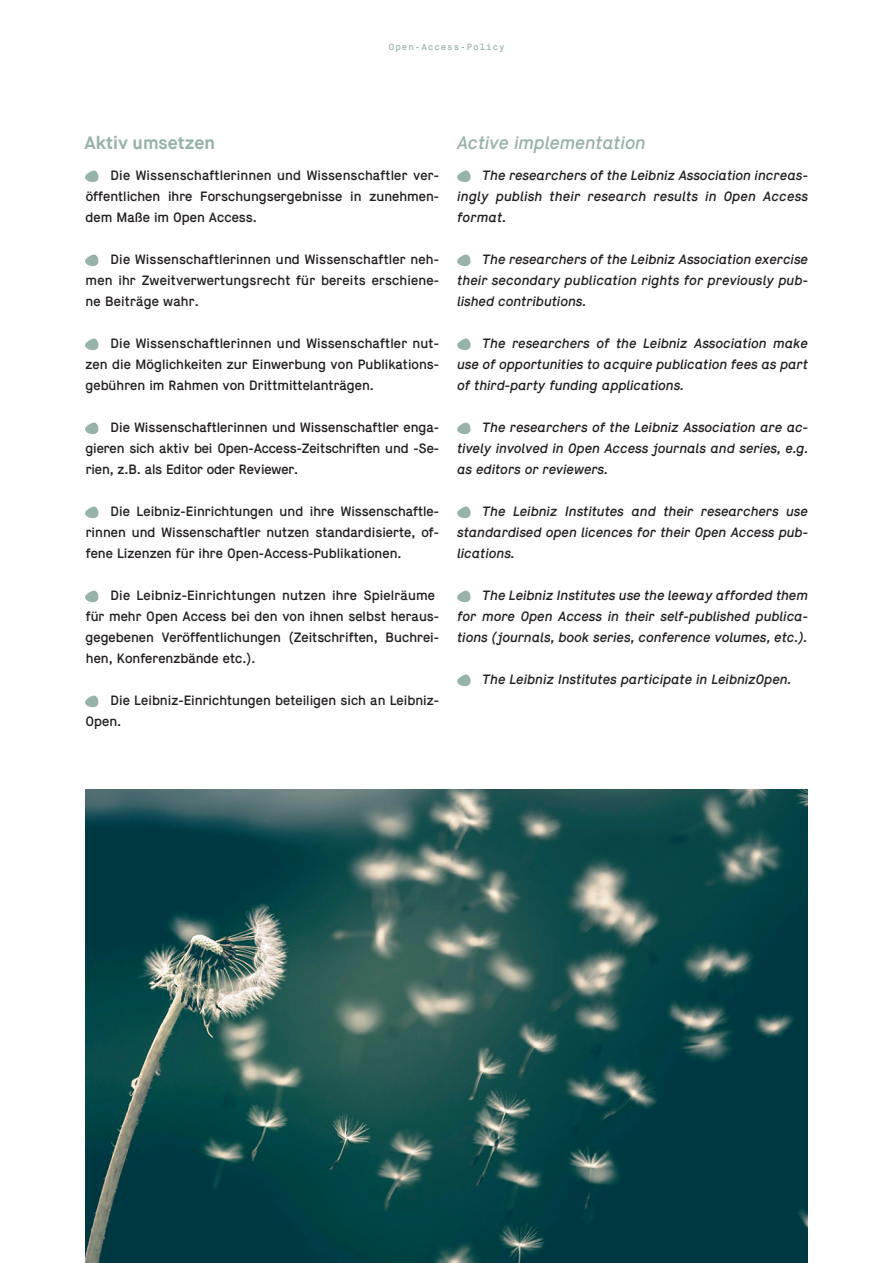
<style>
.page{position:relative;width:893px;height:1263px;background:#fff}
.page>*{position:absolute;margin:0;border:0;box-sizing:border-box;transform-origin:0 0}
.t1{font:italic 18px "Maison";color:#97b2a8}
.t2{font:700 18px "Maison Neue";color:#97b2a8}
.t3{font:13.5px/21px "Maison";color:#231f20;text-align:justify}
.t4{font:italic 13.5px/21px "Maison";color:#231f20;text-align:justify}
.t5{font:9px "Maison Mono";letter-spacing:.1em;color:#97b2a8}
</style>
<div class="page">
<img style="left:85px;top:789px;width:723px;height:474px">
<svg style="left:85px;top:170px;width:14px;height:13px"></svg>
<svg style="left:85px;top:254px;width:14px;height:13px"></svg>
<svg style="left:85px;top:338px;width:14px;height:13px"></svg>
<svg style="left:85px;top:422px;width:14px;height:13px"></svg>
<svg style="left:85px;top:506px;width:14px;height:13px"></svg>
<svg style="left:85px;top:590px;width:14px;height:13px"></svg>
<svg style="left:85px;top:695px;width:14px;height:13px"></svg>
<svg style="left:457px;top:170px;width:14px;height:13px"></svg>
<svg style="left:457px;top:254px;width:14px;height:13px"></svg>
<svg style="left:457px;top:338px;width:14px;height:13px"></svg>
<svg style="left:457px;top:422px;width:14px;height:13px"></svg>
<svg style="left:457px;top:506px;width:14px;height:13px"></svg>
<svg style="left:457px;top:590px;width:14px;height:13px"></svg>
<svg style="left:457px;top:674px;width:14px;height:13px"></svg>
<p class="t5" style="left:389px;top:41px;width:117px">Open-Access-Policy</p>
<h1 class="t2" style="left:85px;top:131px;width:132px">Aktiv umsetzen</h1>
<p class="t3" style="left:86px;top:165px;width:355px;text-indent:25px">Die Wissenschaftlerinnen und Wissenschaftler ver&shy;öffentlichen ihre Forschungsergebnisse in zunehmen&shy;dem Maße im Open Access.</p>
<p class="t3" style="left:86px;top:249px;width:355px;text-indent:25px">Die Wissenschaftlerinnen und Wissenschaftler neh&shy;men ihr Zweitverwertungsrecht für bereits erschiene&shy;ne Beiträge wahr.</p>
<p class="t3" style="left:86px;top:333px;width:355px;text-indent:25px">Die Wissenschaftlerinnen und Wissenschaftler nut&shy;zen die Möglichkeiten zur Einwerbung von Publikations&shy;gebühren im Rahmen von Drittmittelanträgen.</p>
<p class="t3" style="left:86px;top:417px;width:355px;text-indent:25px">Die Wissenschaftlerinnen und Wissenschaftler enga&shy;gieren sich aktiv bei Open-Access-Zeitschriften und -Se&shy;rien, z.B. als Editor oder Reviewer.</p>
<p class="t3" style="left:86px;top:501px;width:355px;text-indent:25px">Die Leibniz-Einrichtungen und ihre Wissenschaftle&shy;rinnen und Wissenschaftler nutzen standardisierte, of&shy;fene Lizenzen für ihre Open-Access-Publikationen.</p>
<p class="t3" style="left:86px;top:585px;width:355px;text-align:left;text-indent:25px">Die Leibniz-Einrichtungen nutzen ihre Spielräume für mehr Open Access bei den von ihnen selbst heraus&shy;gegebenen Veröffentlichungen (Zeitschriften, Buchrei&shy;hen, Konferenzbände etc.).</p>
<p class="t3" style="left:85px;top:690px;width:355px;text-indent:25px">Die Leibniz-Einrichtungen beteiligen sich an Leibniz-<br>Open.</p>
<h1 class="t1" style="left:457px;top:132px;width:190px">Active implementation</h1>
<p class="t4" style="left:457px;top:165px;width:352px;text-indent:26px">The researchers of the Leibniz Association increas&shy;ingly publish their research results in Open Access format.</p>
<p class="t4" style="left:457px;top:249px;width:352px;text-indent:26px">The researchers of the Leibniz Association exercise their secondary publication rights for previously pub&shy;lished contributions.</p>
<p class="t4" style="left:457px;top:333px;width:352px;text-indent:26px">The researchers of the Leibniz Association make use of opportunities to acquire publication fees as part of third-party funding applications.</p>
<p class="t4" style="left:457px;top:417px;width:352px;text-indent:26px">The researchers of the Leibniz Association are ac&shy;tively involved in Open Access journals and series, e.g. as editors or reviewers.</p>
<p class="t4" style="left:457px;top:501px;width:352px;text-indent:26px">The Leibniz Institutes and their researchers use standardised open licences for their Open Access pub&shy;lications.</p>
<p class="t4" style="left:457px;top:585px;width:352px;text-indent:26px">The Leibniz Institutes use the leeway afforded them for more Open Access in their self-published publica&shy;tions (journals, book series, conference volumes, etc.).</p>
<p class="t4" style="left:483px;top:669px;width:310px">The Leibniz Institutes participate in LeibnizOpen.</p>
</div>
